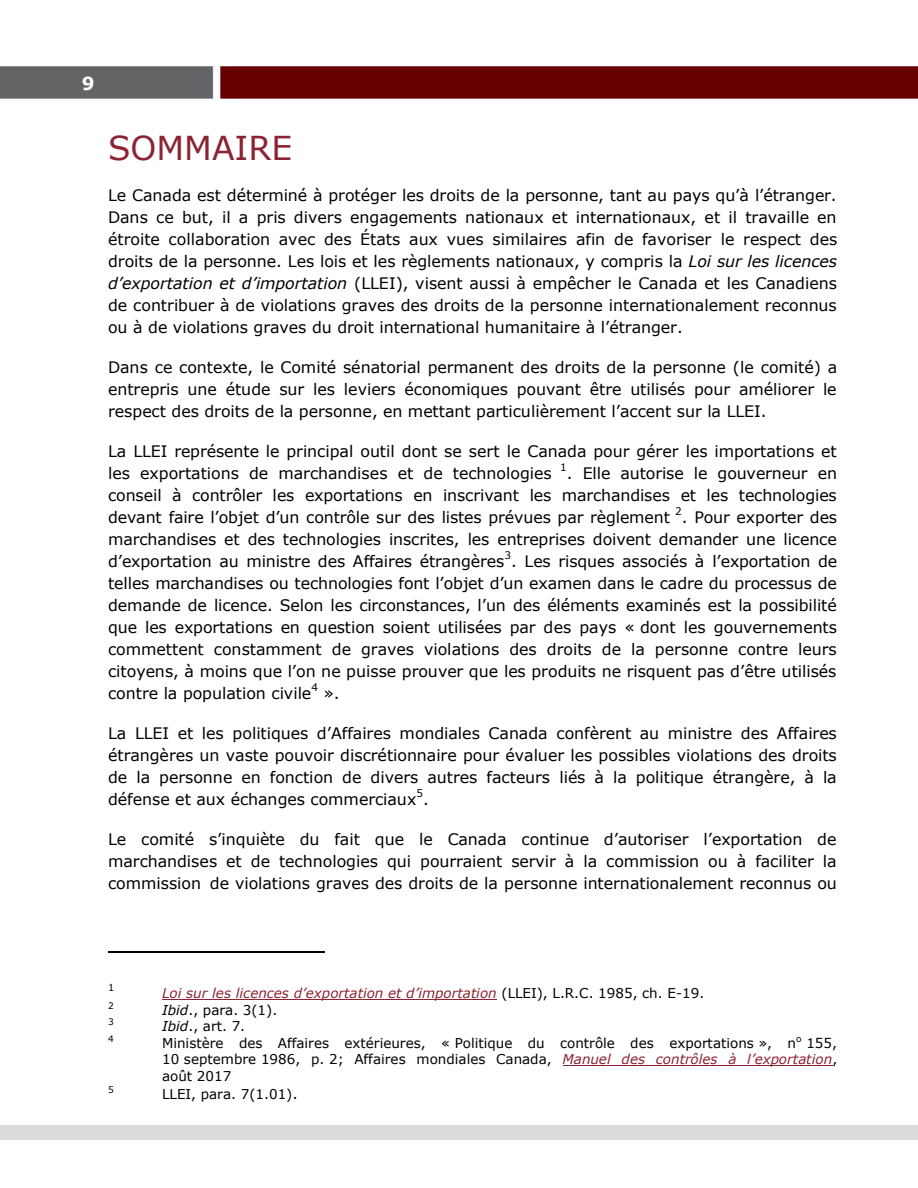
<style>
.page{position:relative;width:918px;height:1188px;background:#fff}
.page>*{position:absolute;margin:0;border:0;box-sizing:border-box;transform-origin:0 0}
.t1{font:33px "Verdana";color:#8b2332}
.t2{font:700 18px "Verdana";color:#fff}
.t3{font:15.9px/22px "Verdana";letter-spacing:-.005em;color:#000;text-align:justify}
.t4{font:13.5px/16.5px "Verdana";color:#000;text-align:justify}
.t5{font:italic 13.5px "Verdana";letter-spacing:.005em;color:#8b2332}
.t6{font:10.5px "Verdana";color:#000}
.t7{font:9.75px "Verdana";color:#000}
.t8{font:9px "Verdana";color:#000}
.s1{font-style:italic}
.s2{font-style:normal;color:#000}
.s3{font-style:italic;color:#8b2332}
.s4{font-size:15px}
</style>
<div class="page">
<img style="left:0;top:67px;width:918px;height:32px">
<div style="left:0;top:1126px;width:918px;height:14px;background:#dcdcdc"></div>
<hr style="left:108px;top:951px;width:216px;height:2px;background:#000">
<hr style="left:162px;top:1000px;width:160px;height:1px;background:#8b2332">
<hr style="left:322px;top:1000px;width:36px;height:1px;background:#8b2332">
<hr style="left:358px;top:1000px;width:139px;height:1px;background:#8b2332">
<hr style="left:563px;top:1066px;width:269px;height:1px;background:#8b2332">
<p class="t2" style="left:82px;top:72px;width:14px">9</p>
<h1 class="t1" style="left:108px;top:127px;width:186px">SOMMAIRE</h1>
<p class="t3" style="left:108px;top:183px;width:731px">Le Canada est déterminé à protéger les droits de la personne, tant au pays qu’à l’étranger.<br>Dans ce but, il a pris divers engagements nationaux et internationaux, et il travaille en étroite collaboration avec des États aux vues similaires afin de favoriser le respect des droits de la personne. Les lois et les règlements nationaux, y compris la <span class="s1">Loi sur les licences d’exportation et d’importation</span> (LLEI), visent aussi à empêcher le Canada et les Canadiens de contribuer à de violations graves des droits de la personne internationalement reconnus ou à de violations graves du droit international humanitaire à l’étranger.</p>
<p class="t3" style="left:108px;top:355px;width:731px">Dans ce contexte, le Comité sénatorial permanent des droits de la personne (le comité) a entrepris une étude sur les leviers économiques pouvant être utilisés pour améliorer le respect des droits de la personne, en mettant particulièrement l’accent sur la LLEI.</p>
<p class="t3" style="left:108px;top:439px;width:730px">La LLEI représente le principal outil dont se sert le Canada pour gérer les importations et les exportations de marchandises et de technologies</p>
<p class="t6" style="left:560px;top:461px;width:8px">1</p>
<p class="t3" style="left:108px;top:461px;width:731px;text-indent:459px">. Elle autorise le gouverneur en conseil à contrôler les exportations en inscrivant les marchandises et les technologies devant faire l’objet d’un contrôle sur des listes prévues par règlement</p>
<p class="t6" style="left:675px;top:505px;width:8px">2</p>
<p class="t3" style="left:108px;top:505px;width:731px;text-indent:574px">. Pour exporter des marchandises et des technologies inscrites, les entreprises doivent demander une licence d’exportation au ministre des Affaires étrangères . Les risques associés à l’exportation de</p>
<p class="t6" style="left:505px;top:549px;width:8px">3</p>
<p class="t3" style="left:108px;top:571px;width:730px">telles marchandises ou technologies font l’objet d’un examen dans le cadre du processus de demande de licence. Selon les circonstances, l’un des éléments examinés est la possibilité que les exportations en question soient utilisées par des pays « dont les gouvernements commettent constamment de graves violations des droits de la personne contre leurs citoyens, à moins que l’on ne puisse prouver que les produits ne risquent pas d’être utilisés contre la population civile</p>
<p class="t6" style="left:311px;top:681px;width:8px">4</p>
<p class="t3" style="left:324px;top:681px;width:18px">».</p>
<p class="t3" style="left:108px;top:722px;width:730px">La LLEI et les politiques d’Affaires mondiales Canada confèrent au ministre des Affaires étrangères un vaste pouvoir discrétionnaire pour évaluer les possibles violations des droits de la personne en fonction de divers autres facteurs liés à la politique étrangère, à la défense et aux échanges commerciaux .</p>
<p class="t6" style="left:416px;top:787px;width:8px">5</p>
<p class="t3" style="left:108px;top:828px;width:730px">Le comité s’inquiète du fait que le Canada continue d’autoriser l’exportation de marchandises et de technologies qui pourraient servir à la commission ou à faciliter la commission de violations graves des droits de la personne internationalement reconnus ou</p>
<p class="t7" style="left:108px;top:982px;width:8px">1</p>
<p class="t5" style="left:162px;top:985px;width:544px">Loi sur les licences d’exportation et d’importation <span class="s2">(LLEI), L.R.C. 1985, ch. E-19.</span></p>
<p class="t8" style="left:108px;top:1000px;width:7px">2</p>
<p class="t4" style="left:162px;top:1001px;width:117px"><span class="s1">Ibid</span>., para. 3(1).</p>
<p class="t8" style="left:108px;top:1016px;width:7px">3</p>
<p class="t4" style="left:162px;top:1018px;width:85px"><span class="s1">Ibid</span>., art. 7.</p>
<p class="t8" style="left:108px;top:1033px;width:7px">4</p>
<p class="t4" style="left:162px;top:1034px;width:677px">Ministère des Affaires extérieures, « Politique du contrôle des exportations », n<sup>o</sup> 155, 10 septembre 1986, p. 2; Affaires mondiales Canada, <span class="s3">Manuel des contrôles à l’exportation</span>, août 2017</p>
<p class="t8" style="left:108px;top:1084px;width:7px">5</p>
<p class="t4" style="left:162px;top:1085px;width:137px">LLEI, para. 7(1.01)<span class="s4">.</span></p>
</div>
